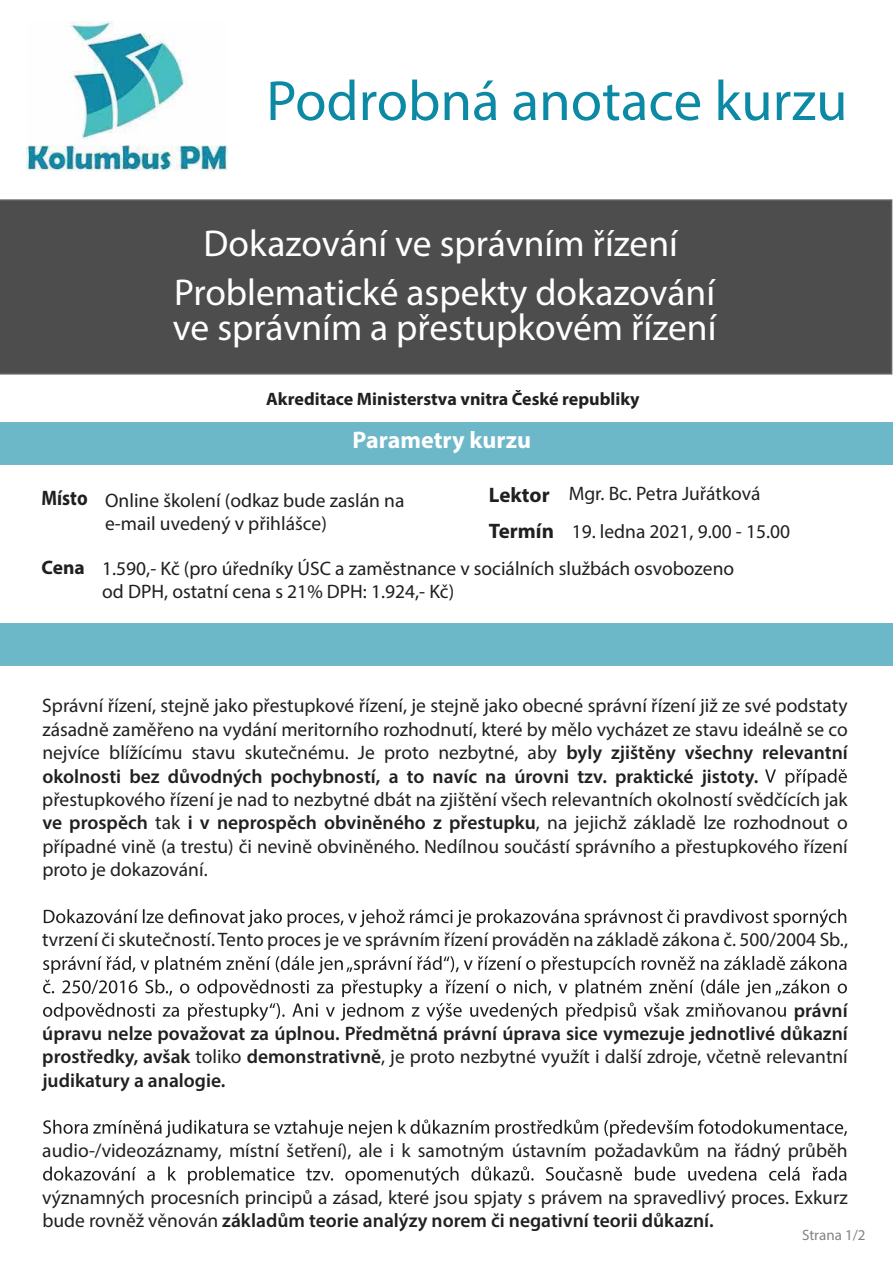
<style>
.page{position:relative;width:893px;height:1263px;background:#fff}
.page>*{position:absolute;margin:0;border:0;box-sizing:border-box;transform-origin:0 0}
.t1{font:57px "Myriad Pro";color:#0c89a5}
.t2{font:37.5px/49.5px "Myriad Pro";color:#fff;text-align:center}
.t3{font:700 24px "Myriad Pro";color:#fff}
.t4{font:700 21px/36px "Myriad Pro";color:#221f20}
.t5{font:19.5px/23.4px "Myriad Pro";color:#221f20;text-align:justify}
.t6{font:600 19.5px/23.4px "Myriad Pro";color:#221f20;text-align:justify}
.t7{font:19.5px/23.4px "Myriad Pro";color:#211e1f}
.t8{font:700 19.5px "Myriad Pro";color:#211e1f}
.t9{font:700 18px "Myriad Pro";color:#221f20}
.t10{font:15px "Myriad Pro";color:#808284}
.s1{font-weight:700;font-size:21px}
.s2{font-weight:600}
.s3{font-weight:400}
</style>
<div class="page">
<div style="left:0;top:199px;width:892px;height:176px;background:#4d4d4d"></div>
<div style="left:0;top:422px;width:893px;height:42px;background:#6cb8c9"></div>
<div style="left:0;top:623px;width:893px;height:42px;background:#6cb8c9"></div>
<svg style="left:765px;top:769px;width:82px;height:17px"></svg>
<svg style="left:44px;top:909px;width:802px;height:18px"></svg>
<svg style="left:43px;top:956px;width:804px;height:65px"></svg>
<svg style="left:43px;top:1119px;width:804px;height:19px"></svg>
<svg style="left:43px;top:1166px;width:803px;height:19px"></svg>
<img style="left:26px;top:21px;width:202px;height:151px">
<h1 class="t1" style="left:266px;top:66px;width:583px">Podrobná anotace kurzu</h1>
<h2 class="t2" style="left:174px;top:218px;width:543px">Dokazování ve správním řízení<br>Problematické aspekty dokazování</h2>
<h2 class="t2" style="left:173px;top:302px;width:545px">ve správním a přestupkovém řízení</h2>
<p class="t9" style="left:266px;top:387px;width:375px">Akreditace Ministerstva vnitra České republiky</p>
<p class="t3" style="left:353px;top:424px;width:180px">Parametry kurzu</p>
<p class="t5" style="left:569px;top:482px;width:193px">Mgr. Bc. Petra Juřátková</p>
<p class="t4" style="left:489px;top:476px;width:67px">Lektor<br>Termín</p>
<p class="t7" style="left:105px;top:488px;width:301px;text-indent:-64px"><span class="s1">Místo</span> Online školení (odkaz bude zaslán na e-mail uvedený v přihlášce)</p>
<p class="t7" style="left:102px;top:556px;width:633px">1.590,- Kč (pro úředníky ÚSC a zaměstnance v sociálních službách osvobozeno od DPH, ostatní cena s 21% DPH: 1.924,- Kč)</p>
<p class="t5" style="left:572px;top:519px;width:220px">19. ledna 2021, 9.00 - 15.00</p>
<p class="t8" style="left:42px;top:554px;width:45px">Cena</p>
<p class="t5" style="left:42px;top:694px;width:807px">Správní řízení, stejně jako přestupkové řízení, je stejně jako obecné správní řízení již ze své podstaty zásadně zaměřeno na vydání meritorního rozhodnutí, které by mělo vycházet ze stavu ideálně se co nejvíce blížícímu stavu skutečnému. Je proto nezbytné, aby <span class="s2">byly zjištěny všechny relevantní okolnosti bez důvodných pochybností, a to navíc na úrovni tzv. praktické jistoty.</span></p>
<p class="t5" style="left:42px;top:787px;width:807px">přestupkového řízení je nad to nezbytné dbát na zjištění všech relevantních okolností svědčících jak <span class="s2">ve prospěch</span> tak <span class="s2">i v neprospěch obviněného z přestupku</span>, na jejichž základě lze rozhodnout o případné vině (a trestu) či nevině obviněného. Nedílnou součástí správního a přestupkového řízení proto je dokazování.</p>
<p class="t5" style="left:42px;top:928px;width:807px">tvrzení či skutečností. Tento proces je ve správním řízení prováděn na základě zákona č. 500/2004 Sb.,</p>
<p class="t6" style="left:42px;top:998px;width:807px;text-indent:751px">právní úpravu nelze považovat za úplnou. Předmětná právní úprava sice vymezuje jednotlivé důkazní prostředky, avšak <span class="s3">toliko</span> demonstrativně<span class="s3">, je proto nezbytné využít i další zdroje, včetně relevantní </span>judikatury a analogie.</p>
<p class="t5" style="left:42px;top:1138px;width:807px">audio-/videozáznamy, místní šetření), ale i k samotným ústavním požadavkům na řádný průběh</p>
<p class="t5" style="left:42px;top:1185px;width:807px">významných procesních principů a zásad, které jsou spjaty s právem na spravedlivý proces. Exkurz bude rovněž věnován <span class="s2">základům teorie analýzy norem či negativní teorii důkazní.</span></p>
<p class="t10" style="left:802px;top:1225px;width:65px">Strana 1/2</p>
</div>
